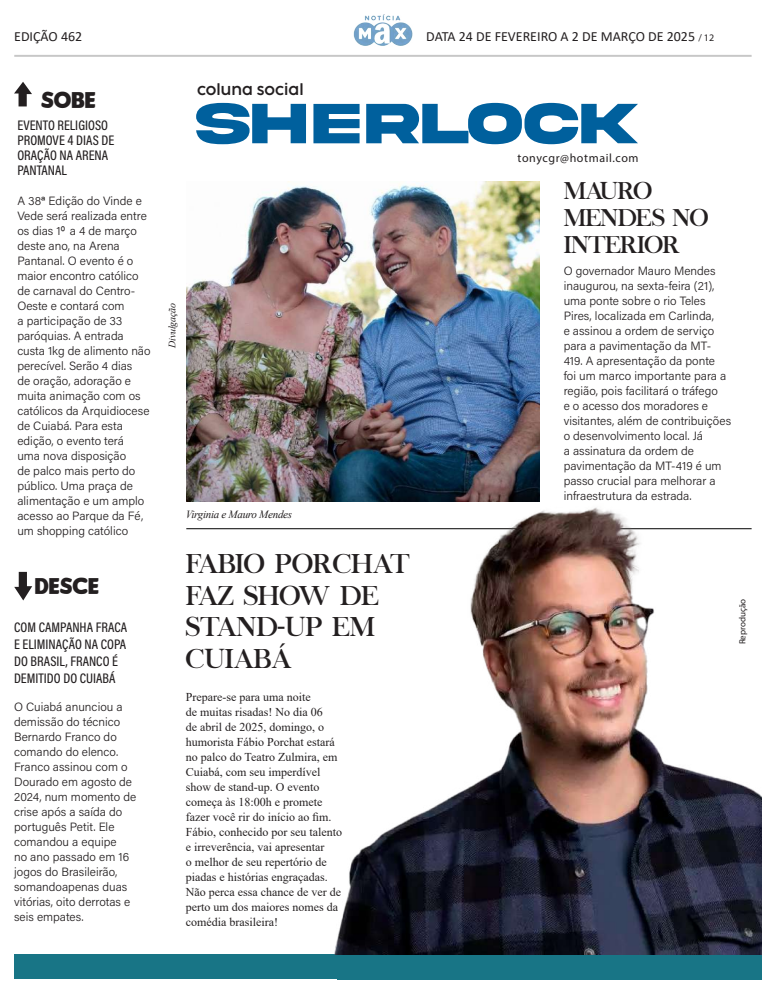
<style>
.page{position:relative;width:780px;height:993px;background:#fff}
.page>*{position:absolute;margin:0;border:0;box-sizing:border-box;transform-origin:0 0}
.t1{font:700 60px "Akira Expanded Super";letter-spacing:.03em;color:#00609d}
.t2{font:27px/31.6px "Chapaza";color:#231f20}
.t3{font:24px/27px "Chapaza";letter-spacing:-.025em;color:#231f20}
.t4{font:24px "Insaniburger with Cheese";color:#231f20}
.t5{font:14px/16.8px "Acumin Variable Concept";color:#231f20}
.t6{font:14px "Calibri";color:#231f20}
.t7{font:300 14px "Cocogoose Pro Trial";color:#231f20}
.t8{font:12px/15px "Acumin Variable Concept";color:#231f20}
.t9{font:12px/15px "Times New Roman";color:#231f20}
.t10{font:12px "Myriad Pro";letter-spacing:.05em;color:#231f20}
.t11{font:italic 11px "Times New Roman";letter-spacing:-.025em;color:#231f20}
.t12{font:italic 10px "Times New Roman";letter-spacing:-.025em;color:#231f20}
.t13{font:9px "Myriad Pro";color:#231f20}
.s1{font-family:"Myriad Pro";font-size:10px}
.s2{font-family:"Franklin Gothic";font-weight:500}
</style>
<div class="page">
<img style="left:186px;top:181px;width:353px;height:320px">
<hr style="left:186px;top:528px;width:565px;height:1px;background:#000">
<div style="left:14px;top:953px;width:741px;height:25px;background:#187586"></div>
<svg style="left:14px;top:82px;width:18px;height:24px"></svg>
<svg style="left:14px;top:571px;width:18px;height:29px"></svg>
<img style="left:353px;top:14px;width:60px;height:32px">
<hr style="left:14px;top:55px;width:737px;height:2px;background:#000">
<div style="left:337px;top:954px;width:424px;height:25px;background:#187586"></div>
<img style="left:219px;top:490px;width:542px;height:463px">
<p class="t6" style="left:14px;top:27px;width:70px">EDIÇÃO 462</p>
<p class="t6" style="left:426px;top:27px;width:289px">DATA 24 DE FEVEREIRO A 2 DE MARÇO DE 2025 <span class="s1">/ 12</span></p>
<h3 class="t4" style="left:41px;top:86px;width:56px">SOBE</h3>
<p class="t5" style="left:17px;top:117px;width:98px;line-height:15px">EVENTO RELIGIOSO<br>PROMOVE 4 DIAS DE</p>
<p class="t5" style="left:17px;top:147px;width:92px;line-height:15px">ORAÇÃO NA ARENA<br>PANTANAL</p>
<p class="t8" style="left:17px;top:192px;width:135px">A 38<span class="s2">ª</span> Edição do Vinde e<br>Vede será realizada entre os dias 1º a 4 de março deste ano, na Arena<br>Pantanal. O evento é o maior encontro católico de carnaval do Centro-<br>Oeste e contará com<br>a participação de 33 paróquias. A entrada custa 1kg de alimento não perecível. Serão 4 dias<br>de oração, adoração e muita animação com os católicos da Arquidiocese de Cuiabá. Para esta edição, o evento terá<br>uma nova disposição<br>de palco mais perto do público. Uma praça de alimentação e um amplo acesso ao Parque da Fé, um shopping católico</p>
<h3 class="t4" style="left:35px;top:571px;width:66px">DESCE</h3>
<p class="t5" style="left:14px;top:618px;width:115px">COM CAMPANHA FRACA<br>E ELIMINAÇÃO NA COPA<br>DO BRASIL, FRANCO É<br>DEMITIDO DO CUIABÁ</p>
<p class="t8" style="left:14px;top:698px;width:124px">O Cuiabá anunciou a demissão do técnico<br>Bernardo Franco do comando do elenco.<br>Franco assinou com o<br>Dourado em agosto de<br>2024, num momento de crise após a saída do português Petit. Ele comandou a equipe<br>no ano passado em 16 jogos do Brasileirão, somandoapenas duas vitórias, oito derrotas e seis empates.</p>
<p class="t12" style="left:165px;top:347px;width:46px;rotate:-90deg">Divulgação</p>
<p class="t7" style="left:197px;top:82px;width:108px">coluna social</p>
<h1 class="t1" style="left:195px;top:95px;width:444px">SHERLOCK</h1>
<p class="t10" style="left:517px;top:150px;width:123px">tonycgr@hotmail.com</p>
<h3 class="t3" style="left:563px;top:177px;width:146px">MAURO<br>MENDES NO<br>INTERIOR</h3>
<p class="t11" style="left:186px;top:506px;width:108px">Virginia e Mauro Mendes</p>
<p class="t8" style="left:563px;top:262px;width:169px">O governador Mauro Mendes inaugurou, na sexta-feira (21), uma ponte sobre o rio Teles<br>Pires, localizada em Carlinda,<br>e assinou a ordem de serviço para a pavimentação da MT-<br>419. A apresentação da ponte<br>foi um marco importante para a região, pois facilitará o tráfego<br>e o acesso dos moradores e visitantes, além de contribuições o desenvolvimento local. Já<br>a assinatura da ordem de pavimentação da MT-419 é um passo crucial para melhorar a infraestrutura da estrada.</p>
<h2 class="t2" style="left:186px;top:547px;width:225px">FABIO PORCHAT<br>FAZ SHOW DE<br>STAND-UP EM<br>CUIABÁ</h2>
<p class="t9" style="left:186px;top:688px;width:158px">Prepare-se para uma noite<br>de muitas risadas! No dia 06<br>de abril de 2025, domingo, o humorista Fábio Porchat estará no palco do Teatro Zulmira, em<br>Cuiabá, com seu imperdível show de stand-up. O evento começa às 18:00h e promete fazer você rir do início ao fim.<br>Fábio, conhecido por seu talento e irreverência, vai apresentar<br>o melhor de seu repertório de piadas e histórias engraçadas.<br>Não perca essa chance de ver de perto um dos maiores nomes da comédia brasileira!</p>
<p class="t13" style="left:737px;top:644px;width:47px;rotate:-90deg">Reprodução</p>
</div>
